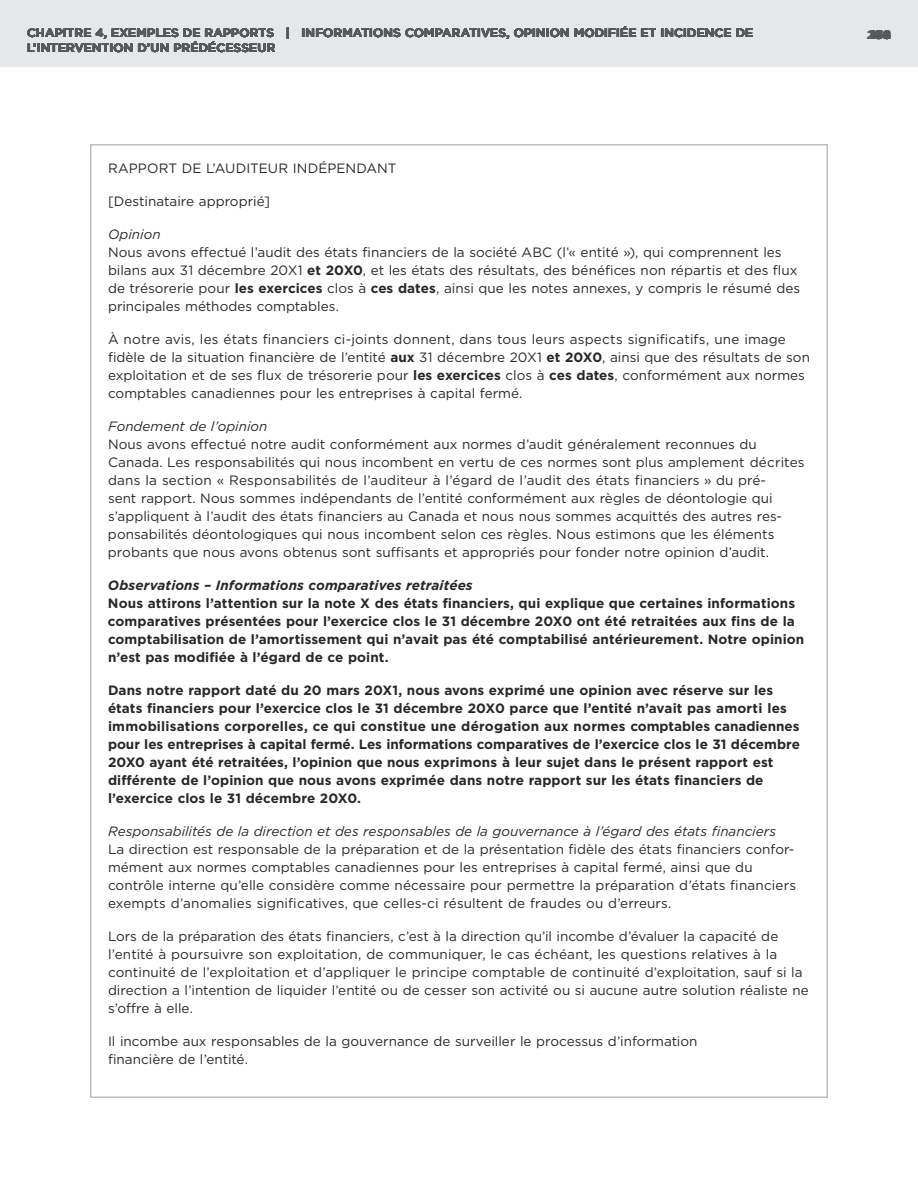
<style>
.page{position:relative;width:918px;height:1188px;background:#fff}
.page>*{position:absolute;margin:0;border:0;box-sizing:border-box;transform-origin:0 0}
.t1{font:13.5px/18px "Gotham";letter-spacing:.005em;color:#292829}
.t2{font:700 13.5px/18px "Gotham";letter-spacing:.005em;color:#292829}
.t3{font:italic 13.5px "Gotham";color:#292829}
.t4{font:italic 700 13.5px "Gotham";letter-spacing:.005em;color:#292829}
.t5{font:500 12px "Gotham";letter-spacing:.015em;color:#58595b}
.t6{font:700 12px "Gotham";color:#58595b}
.s1{font-weight:700}
</style>
<div class="page">
<div style="left:0;top:0;width:918px;height:68px;background:#e6e7e8"></div>
<p class="t5" style="left:27px;top:24px;width:728px">CHAPITRE 4, EXEMPLES DE RAPPORTS | INFORMATIONS COMPARATIVES, OPINION MODIFIÉE ET INCIDENCE DE</p>
<p class="t6" style="left:867px;top:26px;width:26px">206</p>
<p class="t5" style="left:27px;top:39px;width:250px">L’INTERVENTION D’UN PRÉDÉCESSEUR</p>
<p class="t6" style="left:869px;top:26px;width:24px">190</p>
<p class="t6" style="left:875px;top:26px;width:17px">62</p>
<p class="t6" style="left:875px;top:26px;width:17px">48</p>
<p class="t6" style="left:869px;top:26px;width:24px">1 4</p>
<p class="t6" style="left:871px;top:26px;width:14px">531 7</p>
<h5 class="t1" style="left:108px;top:159px;width:290px">RAPPORT DE L’AUDITEUR INDÉPENDANT</h5>
<p class="t1" style="left:108px;top:192px;width:164px">[Destinataire approprié]</p>
<h6 class="t3" style="left:108px;top:225px;width:54px">Opinion</h6>
<p class="t1" style="left:108px;top:243px;width:694px">Nous avons efectué l’audit des états fnanciers de la société ABC (l’« entité »), qui comprennent les bilans aux 31 décembre 20X1 <span class="s1">et 20X0</span>, et les états des résultats, des bénéfces non répartis et des fux de trésorerie pour <span class="s1">les exercices</span> clos à <span class="s1">ces dates</span>, ainsi que les notes annexes, y compris le résumé des principales méthodes comptables.</p>
<p class="t1" style="left:108px;top:330px;width:704px">À notre avis, les états fnanciers ci-joints donnent, dans tous leurs aspects signifcatifs, une image fdèle de la situation fnancière de l’entité <span class="s1">aux</span> 31 décembre 20X1 <span class="s1">et 20X0</span>, ainsi que des résultats de son exploitation et de ses fux de trésorerie pour <span class="s1">les exercices</span> clos à <span class="s1">ces dates</span>, conformément aux normes comptables canadiennes pour les entreprises à capital fermé.</p>
<h6 class="t3" style="left:108px;top:417px;width:161px">Fondement de l’opinion</h6>
<p class="t1" style="left:108px;top:435px;width:698px">Nous avons efectué notre audit conformément aux normes d’audit généralement reconnues du Canada. Les responsabilités qui nous incombent en vertu de ces normes sont plus amplement décrites dans la section « Responsabilités de l’auditeur à l’égard de l’audit des états fnanciers » du pré-<br>sent rapport. Nous sommes indépendants de l’entité conformément aux règles de déontologie qui s’appliquent à l’audit des états fnanciers au Canada et nous nous sommes acquittés des autres res&shy;ponsabilités déontologiques qui nous incombent selon ces règles. Nous estimons que les éléments probants que nous avons obtenus sont sufsants et appropriés pour fonder notre opinion d’audit.</p>
<h6 class="t4" style="left:108px;top:576px;width:366px">Observations – Informations comparatives retraitées</h6>
<p class="t2" style="left:108px;top:594px;width:698px">Nous attirons l’attention sur la note X des états fnanciers, qui explique que certaines informations comparatives présentées pour l’exercice clos le 31 décembre 20X0 ont été retraitées aux fns de la comptabilisation de l’amortissement qui n’avait pas été comptabilisé antérieurement. Notre opinion n’est pas modifée à l’égard de ce point.</p>
<p class="t2" style="left:108px;top:681px;width:694px">Dans notre rapport daté du 20 mars 20X1, nous avons exprimé une opinion avec réserve sur les états fnanciers pour l’exercice clos le 31 décembre 20X0 parce que l’entité n’avait pas amorti les immobilisations corporelles, ce qui constitue une dérogation aux normes comptables canadiennes pour les entreprises à capital fermé. Les informations comparatives de l’exercice clos le 31 décembre 20X0 ayant été retraitées, l’opinion que nous exprimons à leur sujet dans le présent rapport est diférente de l’opinion que nous avons exprimée dans notre rapport sur les états fnanciers de l’exercice clos le 31 décembre 20X0.</p>
<h6 class="t3" style="left:108px;top:822px;width:670px">Responsabilités de la direction et des responsables de la gouvernance à l’égard des états fnanciers</h6>
<p class="t1" style="left:108px;top:840px;width:690px">La direction est responsable de la préparation et de la présentation fdèle des états fnanciers confor&shy;mément aux normes comptables canadiennes pour les entreprises à capital fermé, ainsi que du contrôle interne qu’elle considère comme nécessaire pour permettre la préparation d’états fnanciers exempts d’anomalies signifcatives, que celles-ci résultent de fraudes ou d’erreurs.</p>
<p class="t1" style="left:108px;top:927px;width:702px">Lors de la préparation des états fnanciers, c’est à la direction qu’il incombe d’évaluer la capacité de l’entité à poursuivre son exploitation, de communiquer, le cas échéant, les questions relatives à la continuité de l’exploitation et d’appliquer le principe comptable de continuité d’exploitation, sauf si la direction a l’intention de liquider l’entité ou de cesser son activité ou si aucune autre solution réaliste ne s’ofre à elle.</p>
<p class="t1" style="left:108px;top:1032px;width:591px">Il incombe aux responsables de la gouvernance de surveiller le processus d’information fnancière de l’entité.</p>
</div>
